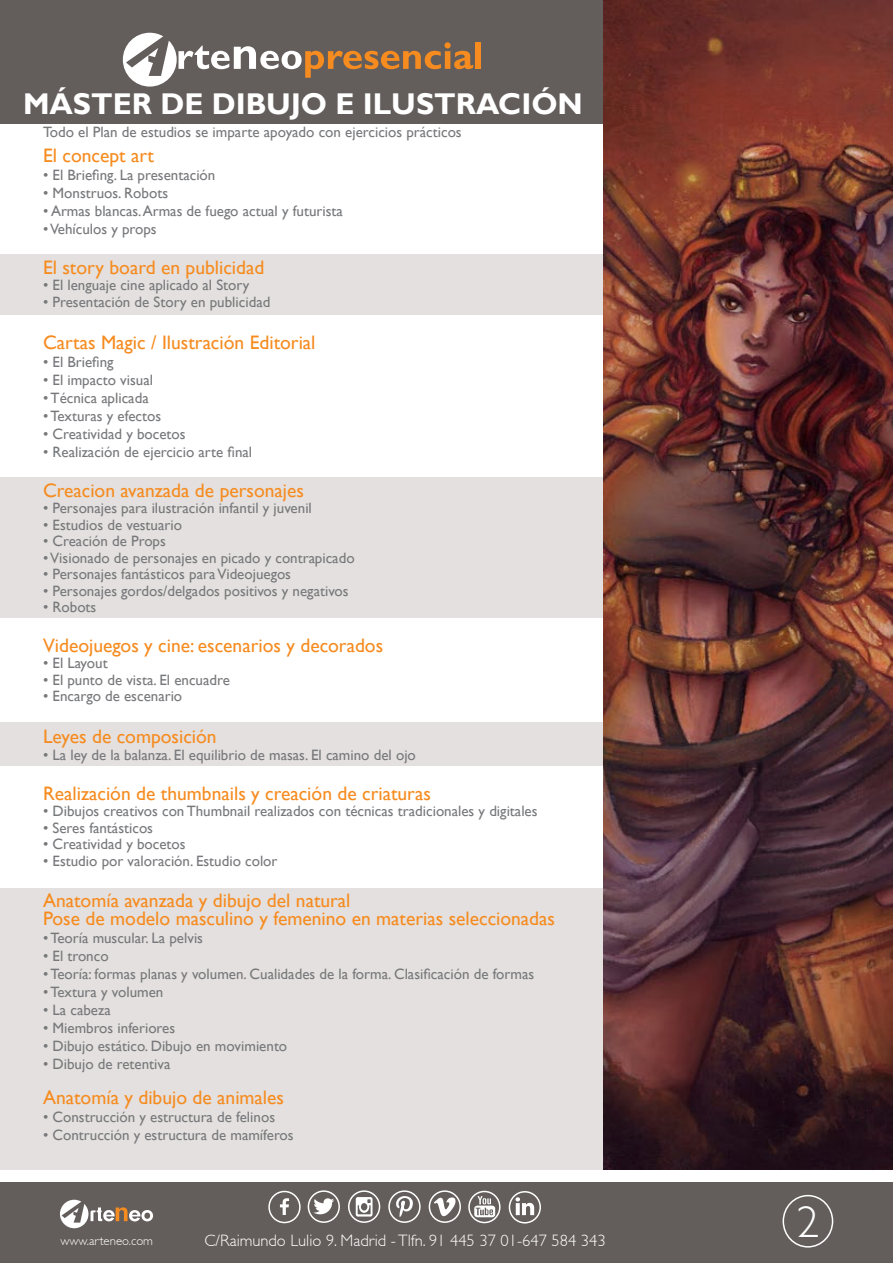
<style>
.page{position:relative;width:893px;height:1263px;background:#fff}
.page>*{position:absolute;margin:0;border:0;box-sizing:border-box;transform-origin:0 0}
.t1{font:300 45px "Gill Sans";color:#fff}
.t2{font:700 30px "Gill Sans";color:#fff}
.t3{font:19.5px/18px "Gill Sans";color:#f68b1f}
.t4{font:300 16.5px "Gill Sans";color:#fff}
.t5{font:15px "Gill Sans";color:#77787b}
.t6{font:300 12.75px "Gill Sans";color:#fff}
</style>
<div class="page">
<div style="left:0;top:1182px;width:893px;height:81px;background:#635d5b"></div>
<div style="left:783px;top:1195px;width:50px;height:52px;border:2px solid #fff;border-radius:50%"></div>
<div style="left:0;top:0;width:893px;height:123px;background:#635d5b"></div>
<svg style="left:60px;top:1200px;width:93px;height:28px"></svg>
<div style="left:429px;top:1190px;width:32px;height:33px;border:2px solid #fff;border-radius:50%"></div>
<div style="left:388px;top:1190px;width:33px;height:33px;border:2px solid #fff;border-radius:50%"></div>
<svg style="left:396px;top:1196px;width:17px;height:21px"></svg>
<div style="left:348px;top:1190px;width:32px;height:33px;border:2px solid #fff;border-radius:50%"></div>
<svg style="left:356px;top:1197px;width:17px;height:19px"></svg>
<div style="left:308px;top:1190px;width:32px;height:33px;border:2px solid #fff;border-radius:50%"></div>
<svg style="left:313px;top:1198px;width:21px;height:16px"></svg>
<div style="left:468px;top:1191px;width:33px;height:32px;border:2px solid #fff;border-radius:50%"></div>
<svg style="left:474px;top:1196px;width:21px;height:21px"></svg>
<svg style="left:280px;top:1198px;width:9px;height:17px"></svg>
<div style="left:268px;top:1191px;width:33px;height:32px;border:2px solid #fff;border-radius:50%"></div>
<svg style="left:434px;top:1197px;width:22px;height:19px"></svg>
<div style="left:509px;top:1191px;width:32px;height:32px;border:2px solid #fff;border-radius:50%"></div>
<svg style="left:515px;top:1197px;width:19px;height:18px"></svg>
<div style="left:476px;top:43px;width:5px;height:26px;background:#f68b1f"></div>
<svg style="left:123px;top:33px;width:350px;height:54px"></svg>
<div style="left:0;top:255px;width:604px;height:60px;background:#e4e0df"></div>
<div style="left:0;top:722px;width:604px;height:43px;background:#e4e0df"></div>
<div style="left:0;top:888px;width:893px;height:281px;background:#e4e0df"></div>
<div style="left:0;top:477px;width:893px;height:141px;background:#e4e0df"></div>
<img style="left:604px;top:0;width:289px;height:1169px">
<h2 class="t2" style="left:23px;top:86px;width:561px">MÁSTER DE DIBUJO E ILUSTRACIÓN</h2>
<p class="t5" style="left:43px;top:123px;width:420px">Todo el Plan de estudios se imparte apoyado con ejercicios prácticos</p>
<h3 class="t3" style="left:43px;top:147px;width:112px">El concept art</h3>
<p class="t5" style="left:43px;top:166px;width:174px">• El Briefing. La presentación</p>
<p class="t5" style="left:43px;top:184px;width:127px">• Monstruos. Robots</p>
<p class="t5" style="left:43px;top:202px;width:301px">• Armas blancas. Armas de fuego actual y futurista</p>
<p class="t5" style="left:43px;top:220px;width:115px">• Vehículos y props</p>
<h3 class="t3" style="left:43px;top:259px;width:223px">El story board en publicidad</h3>
<p class="t5" style="left:43px;top:277px;width:208px">• El lenguaje cine aplicado al Story</p>
<p class="t5" style="left:43px;top:293px;width:229px">• Presentación de Story en publicidad</p>
<h3 class="t3" style="left:43px;top:333px;width:274px">Cartas Magic / Ilustración Editorial</h3>
<p class="t5" style="left:43px;top:353px;width:72px">• El Briefing</p>
<p class="t5" style="left:43px;top:371px;width:112px">• El impacto visual</p>
<p class="t5" style="left:43px;top:389px;width:107px">• Técnica aplicada</p>
<p class="t5" style="left:43px;top:407px;width:120px">• Texturas y efectos</p>
<p class="t5" style="left:43px;top:425px;width:144px">• Creatividad y bocetos</p>
<p class="t5" style="left:43px;top:443px;width:211px">• Realización de ejercicio arte final</p>
<h3 class="t3" style="left:43px;top:481px;width:262px">Creacion avanzada de personajes</h3>
<p class="t5" style="left:43px;top:499px;width:270px">• Personajes para ilustración infantil y juvenil</p>
<p class="t5" style="left:43px;top:516px;width:141px">• Estudios de vestuario</p>
<p class="t5" style="left:43px;top:532px;width:124px">• Creación de Props</p>
<p class="t5" style="left:43px;top:549px;width:313px">• Visionado de personajes en picado y contrapicado</p>
<p class="t5" style="left:43px;top:565px;width:250px">• Personajes fantásticos para Videojuegos</p>
<p class="t5" style="left:43px;top:582px;width:307px">• Personajes gordos/delgados positivos y negativos</p>
<p class="t5" style="left:43px;top:598px;width:55px">• Robots</p>
<h3 class="t3" style="left:43px;top:637px;width:342px">Videojuegos y cine: escenarios y decorados</h3>
<p class="t5" style="left:43px;top:655px;width:66px">• El Layout</p>
<p class="t5" style="left:43px;top:671px;width:188px">• El punto de vista. El encuadre</p>
<p class="t5" style="left:43px;top:688px;width:141px">• Encargo de escenario</p>
<h3 class="t3" style="left:43px;top:728px;width:175px">Leyes de composición</h3>
<p class="t5" style="left:43px;top:746px;width:374px">• La ley de la balanza. El equilibrio de masas. El camino del ojo</p>
<h3 class="t3" style="left:43px;top:784px;width:389px">Realización de thumbnails y creación de criaturas</h3>
<p class="t5" style="left:43px;top:802px;width:496px">• Dibujos creativos con Thumbnail realizados con técnicas tradicionales y digitales</p>
<p class="t5" style="left:43px;top:819px;width:112px">• Seres fantásticos</p>
<p class="t5" style="left:43px;top:835px;width:144px">• Creatividad y bocetos</p>
<p class="t5" style="left:43px;top:852px;width:236px">• Estudio por valoración. Estudio color</p>
<h3 class="t3" style="left:43px;top:892px;width:514px">Anatomía avanzada y dibujo del natural<br>Pose de modelo masculino y femenino en materias seleccionadas</h3>
<p class="t5" style="left:43px;top:929px;width:162px">• Teoría muscular. La pelvis</p>
<p class="t5" style="left:43px;top:947px;width:67px">• El tronco</p>
<p class="t5" style="left:43px;top:965px;width:493px">• Teoría: formas planas y volumen. Cualidades de la forma. Clasificación de formas</p>
<p class="t5" style="left:43px;top:983px;width:122px">• Textura y volumen</p>
<p class="t5" style="left:43px;top:1001px;width:69px">• La cabeza</p>
<p class="t5" style="left:43px;top:1019px;width:134px">• Miembros inferiores</p>
<p class="t5" style="left:43px;top:1037px;width:246px">• Dibujo estático. Dibujo en movimiento</p>
<p class="t5" style="left:43px;top:1055px;width:129px">• Dibujo de retentiva</p>
<h3 class="t3" style="left:43px;top:1088px;width:243px">Anatomía y dibujo de animales</h3>
<p class="t5" style="left:43px;top:1108px;width:234px">• Construcción y estructura de felinos</p>
<p class="t5" style="left:43px;top:1126px;width:252px">• Contrucción y estructura de mamíferos</p>
<p class="t6" style="left:60px;top:1233px;width:94px">www.arteneo.com</p>
<p class="t4" style="left:204px;top:1231px;width:403px">C/Raimundo Lulio 9. Madrid - Tlfn. 91 445 37 01-647 584 343</p>
<h1 class="t1" style="left:797px;top:1196px;width:24px">2</h1>
</div>
